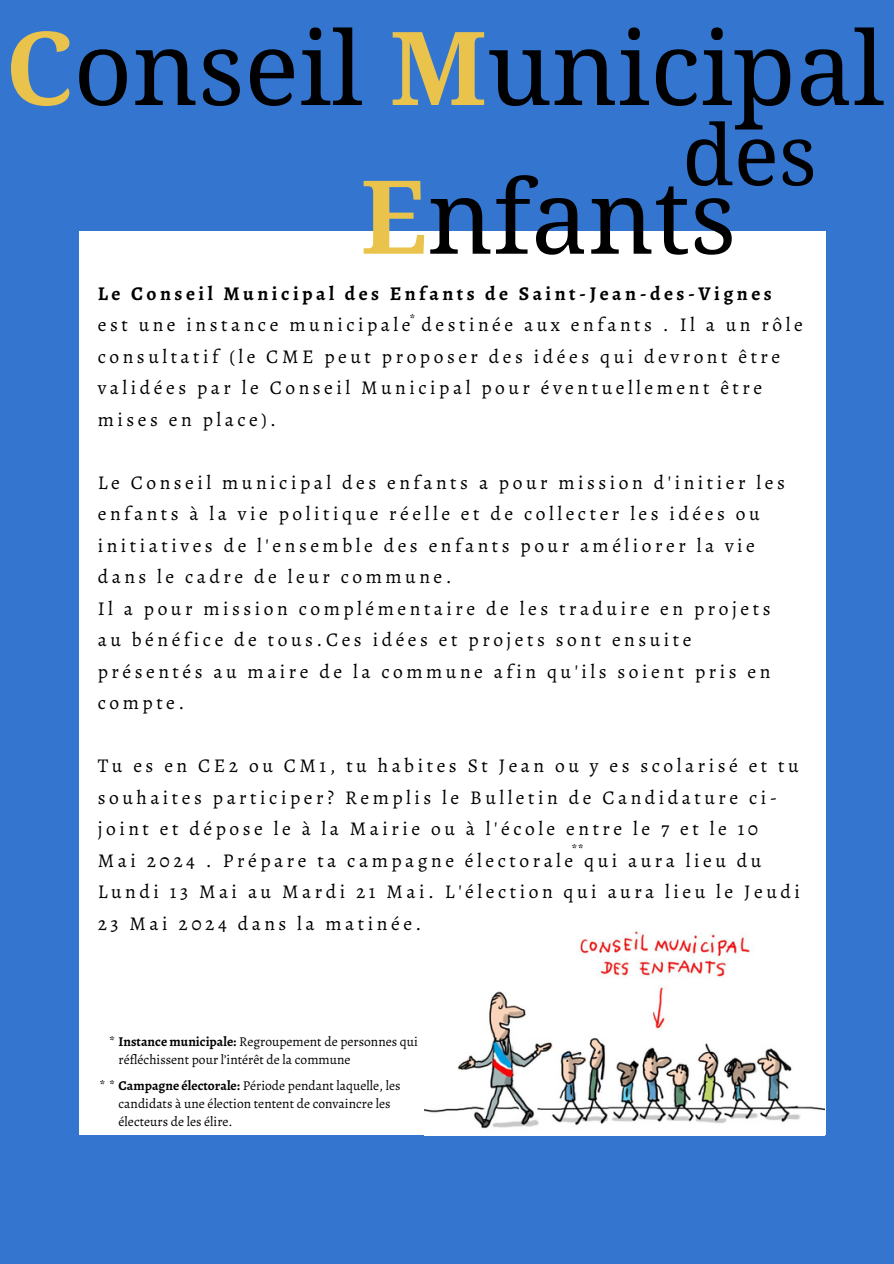
<style>
.page{position:relative;width:894px;height:1264px;background:#fff}
.page>*{position:absolute;margin:0;border:0;box-sizing:border-box;transform-origin:0 0}
.t1{font:102px "Droid Serif";color:#000}
.t2{font:84px "Droid Serif";color:#000}
.t3{font:19.5px/31.5px "Alegreya";letter-spacing:.18em;color:#000}
.t4{font:13.5px/18px "Alegreya";color:#000}
.s1{font-weight:700;color:#e9c34c}
.s2{font-weight:700}
</style>
<div class="page">
<div style="left:0;top:0;width:893px;height:1263px;background:#3476cf"></div>
<div style="left:80px;top:231px;width:744px;height:903px;background:#fff"></div>
<img style="left:425px;top:931px;width:399px;height:204px">
<h1 class="t1" style="left:5px;top:10px;width:880px"><span class="s1">C</span>onseil <span class="s1">M</span>unicipal</h1>
<h2 class="t2" style="left:682px;top:107px;width:136px">des</h2>
<h1 class="t1" style="left:360px;top:159px;width:377px"><span class="s1">E</span>nfants</h1>
<p class="t3" style="left:98px;top:277px;width:706px"><span class="s2">Le Conseil Municipal des Enfants de Saint-Jean-des-Vignes </span>est une instance municipale destinée aux enfants . Il a un rôle consultatif (le CME peut proposer des idées qui devront être validées par le Conseil Municipal pour éventuellement être mises en place).</p>
<h3 class="t4" style="left:409px;top:310px;width:8px">*</h3>
<h3 class="t3" style="left:98px;top:466px;width:688px">Le Conseil municipal des enfants a pour mission d'initier les enfants à la vie politique réelle et de collecter les idées ou initiatives de l'ensemble des enfants pour améliorer la vie dans le cadre de leur commune.<br>Il a pour mission complémentaire de les traduire en projets au bénéfice de tous.Ces idées et projets sont ensuite présentés au maire de la commune afin qu'ils soient pris en compte.</h3>
<h3 class="t3" style="left:98px;top:750px;width:703px">Tu es en CE2 ou CM1, tu habites St Jean ou y es scolarisé et tu souhaites participer? Remplis le Bulletin de Candidature ci&shy;joint et dépose le à la Mairie ou à l'école entre le 7 et le 10<br>Mai 2024 . Prépare ta campagne électorale qui aura lieu du Lundi 13 Mai au Mardi 21 Mai. L'élection qui aura lieu le Jeudi 23 Mai 2024 dans la matinée.</h3>
<p class="t4" style="left:571px;top:840px;width:14px">**</p>
<p class="t4" style="left:109px;top:1031px;width:310px">* <span class="s2">Instance municipale:</span> Regroupement de personnes qui</p>
<p class="t4" style="left:118px;top:1049px;width:233px">réfléchissent pour l’intérêt de la commune</p>
<p class="t4" style="left:99px;top:1076px;width:302px">* * <span class="s2">Campagne électorale:</span> Période pendant laquelle, les</p>
<p class="t4" style="left:118px;top:1094px;width:273px">candidats à une élection tentent de convaincre les électeurs de les élire.</p>
</div>
